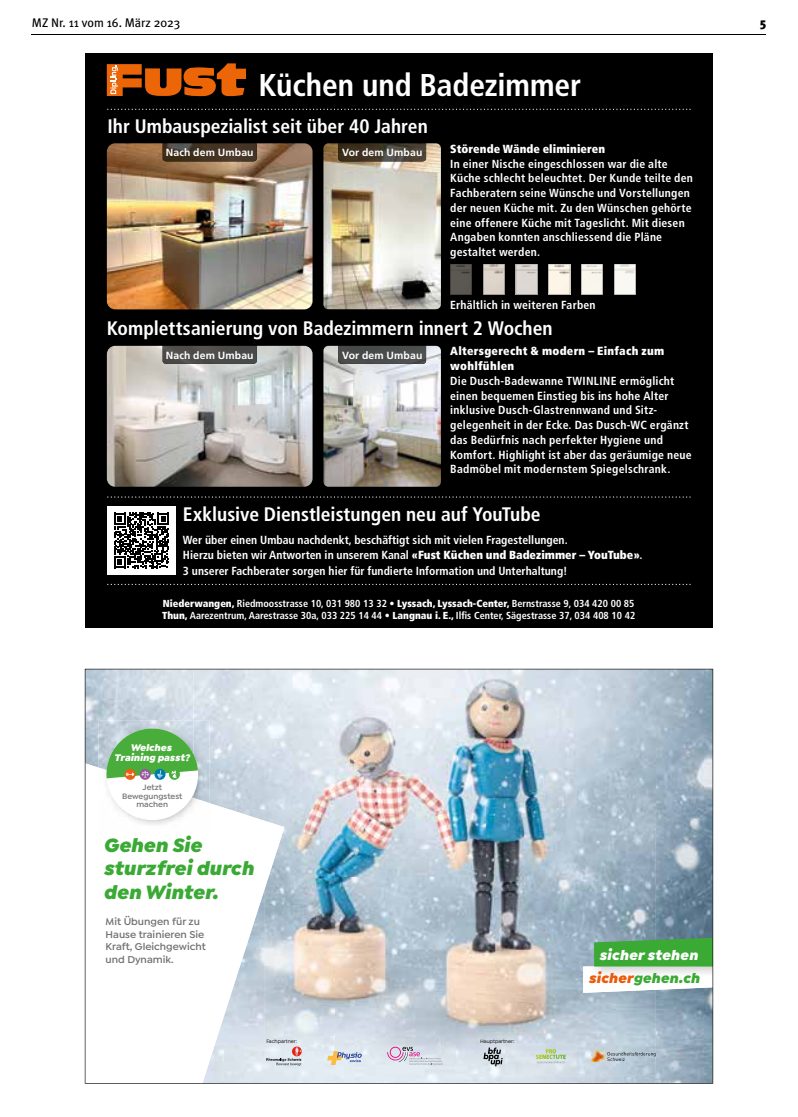
<style>
.page{position:relative;width:798px;height:1117px;background:#fff}
.page>*{position:absolute;margin:0;border:0;box-sizing:border-box;transform-origin:0 0}
.t1{font:700 condensed 31.5px "Frutiger LT Std";letter-spacing:-.005em;color:#fff}
.t2{font:italic 900 20.5px/23.5px "Isidora Sans";color:#3aaa35}
.t3{font:700 condensed 19.5px "Frutiger LT Std";color:#fff}
.t4{font:italic 900 14.75px "Isidora Sans";letter-spacing:.01em;color:#3aaa35}
.t5{font:italic 900 14.75px "Isidora Sans";letter-spacing:.015em;color:#fff}
.t6{font:12.5px "Meta Plus";color:#000}
.t7{font:900 12.5px "Meta Plus";color:#000}
.t8{font:700 condensed 11.75px/14.8px "Frutiger LT Std";letter-spacing:.015em;color:#fff}
.t9{font:900 condensed 11.75px/14.8px "Frutiger LT Std";letter-spacing:.02em;color:#fff}
.t10{font:600 10.62px/12.8px "Isidora Sans";color:#706f6f}
.t11{font:700 10.38px "Frutiger LT Std";letter-spacing:.015em;color:#fff}
.t12{font:italic 900 10.25px/10.5px "Isidora Sans";color:#fff;text-align:center}
.t13{font:700 condensed 10.12px/12px "Frutiger LT Std";color:#fff}
.t14{font:600 8.38px/8.6px "Isidora Sans";color:#747174;text-align:center}
.t15{font:500 5.25px "Isidora Sans";color:#000}
.s1{font-weight:900}
.s2{color:#ea5b0b}
</style>
<div class="page">
<hr style="left:32px;top:34px;width:733px;height:1px;background:#000">
<div style="left:85px;top:53px;width:627px;height:574px;background:#000"></div>
<img style="left:107px;top:143px;width:205px;height:166px">
<img style="left:327px;top:309px;width:110px;height:1px">
<img style="left:323px;top:143px;width:118px;height:166px">
<svg style="left:581px;top:264px;width:21px;height:30px"></svg>
<svg style="left:483px;top:264px;width:21px;height:30px"></svg>
<svg style="left:515px;top:264px;width:22px;height:30px"></svg>
<svg style="left:548px;top:264px;width:22px;height:30px"></svg>
<svg style="left:614px;top:264px;width:21px;height:30px"></svg>
<svg style="left:450px;top:264px;width:21px;height:30px"></svg>
<img style="left:106px;top:345px;width:207px;height:142px">
<img style="left:107px;top:346px;width:205px;height:140px">
<img style="left:323px;top:346px;width:118px;height:140px">
<img style="left:162px;top:346px;width:95px;height:18px">
<svg style="left:107px;top:63px;width:139px;height:34px"></svg>
<img style="left:162px;top:143px;width:95px;height:18px">
<img style="left:338px;top:143px;width:88px;height:18px">
<div style="left:338px;top:346px;width:88px;height:18px;background:#4a4c4b"></div>
<svg style="left:107px;top:583px;width:583px;height:2px"></svg>
<svg style="left:107px;top:496px;width:583px;height:1px"></svg>
<svg style="left:107px;top:109px;width:583px;height:1px"></svg>
<div style="left:107px;top:506px;width:68px;height:69px;background:#fff"></div>
<svg style="left:114px;top:512px;width:55px;height:56px"></svg>
<img style="left:85px;top:668px;width:628px;height:415px">
<p class="t6" style="left:32px;top:16px;width:150px">MZ Nr. 11 vom 16. März 2023</p>
<p class="t7" style="left:759px;top:16px;width:7px">5</p>
<h1 class="t1" style="left:258px;top:66px;width:324px">Küchen und Badezimmer</h1>
<h3 class="t3" style="left:107px;top:115px;width:322px">Ihr Umbauspezialist seit über 40 Jahren</h3>
<p class="t11" style="left:166px;top:146px;width:89px">Nach dem Umbau</p>
<p class="t11" style="left:342px;top:146px;width:82px">Vor dem Umbau</p>
<p class="t9" style="left:450px;top:141px;width:156px">Störende Wände eliminieren</p>
<p class="t8" style="left:450px;top:156px;width:244px">In einer Nische eingeschlossen war die alte Küche schlecht beleuchtet. Der Kunde teilte den Fachberatern seine Wünsche und Vorstellungen der neuen Küche mit. Zu den Wünschen gehörte eine offenere Küche mit Tageslicht. Mit diesen Angaben konnten anschliessend die Pläne gestaltet werden.</p>
<p class="t8" style="left:450px;top:297px;width:147px">Erhältlich in weiteren Farben</p>
<h3 class="t3" style="left:107px;top:317px;width:447px">Komplettsanierung von Badezimmern innert 2 Wochen</h3>
<p class="t9" style="left:450px;top:344px;width:215px">Altersgerecht &amp; modern – Einfach zum wohlfühlen</p>
<p class="t8" style="left:450px;top:373px;width:243px">Die Dusch-Badewanne TWINLINE ermöglicht einen bequemen Einstieg bis ins hohe Alter inklusive Dusch-Glastrennwand und Sitz&shy;gelegenheit in der Ecke. Das Dusch-WC ergänzt das Bedürfnis nach perfekter Hygiene und Komfort. Highlight ist aber das geräumige neue Badmöbel mit modernstem Spiegelschrank.</p>
<h3 class="t3" style="left:183px;top:503px;width:359px">Exklusive Dienstleistungen neu auf YouTube</h3>
<p class="t8" style="left:183px;top:531px;width:461px;line-height:15.6px">Wer über einen Umbau nachdenkt, beschäftigt sich mit vielen Fragestellungen.<br>Hierzu bieten wir Antworten in unserem Kanal <span class="s1">«Fust Küchen und Badezimmer – YouTube»</span>.<br>3 unserer Fachberater sorgen hier für fundierte Information und Unterhaltung!</p>
<p class="t11" style="left:342px;top:349px;width:82px">Vor dem Umbau</p>
<p class="t11" style="left:166px;top:349px;width:89px">Nach dem Umbau</p>
<p class="t13" style="left:162px;top:597px;width:474px"><span class="s1">Niederwangen,</span> Riedmoosstrasse 10, 031 980 13 32 <span class="s1">• Lyssach, Lyssach-Center,</span> Bernstrasse 9, 034 420 00 85<br><span class="s1">Thun,</span> Aarezentrum, Aarestrasse 30a, 033 225 14 44 <span class="s1">• Langnau i. E.,</span> Ilfis Center, Sägestrasse 37, 034 408 10 42</p>
<p class="t12" style="left:114px;top:741px;width:77px">Welches<br>Training passt?</p>
<p class="t14" style="left:122px;top:782px;width:62px">Jetzt<br>Bewegungstest machen</p>
<h2 class="t2" style="left:103px;top:832px;width:151px">Gehen Sie sturzfrei durch den Winter.</h2>
<p class="t10" style="left:105px;top:914px;width:102px">Mit Übungen für zu<br>Hause trainieren Sie<br>Kraft, Gleichgewicht und Dynamik.</p>
<p class="t15" style="left:266px;top:1037px;width:32px">Fachpartner:</p>
<p class="t15" style="left:480px;top:1037px;width:36px">Hauptpartner:</p>
<p class="t5" style="left:598px;top:944px;width:100px">sicher stehen</p>
<p class="t4" style="left:588px;top:968px;width:113px"><span class="s2">sicher</span>gehen.ch</p>
</div>
